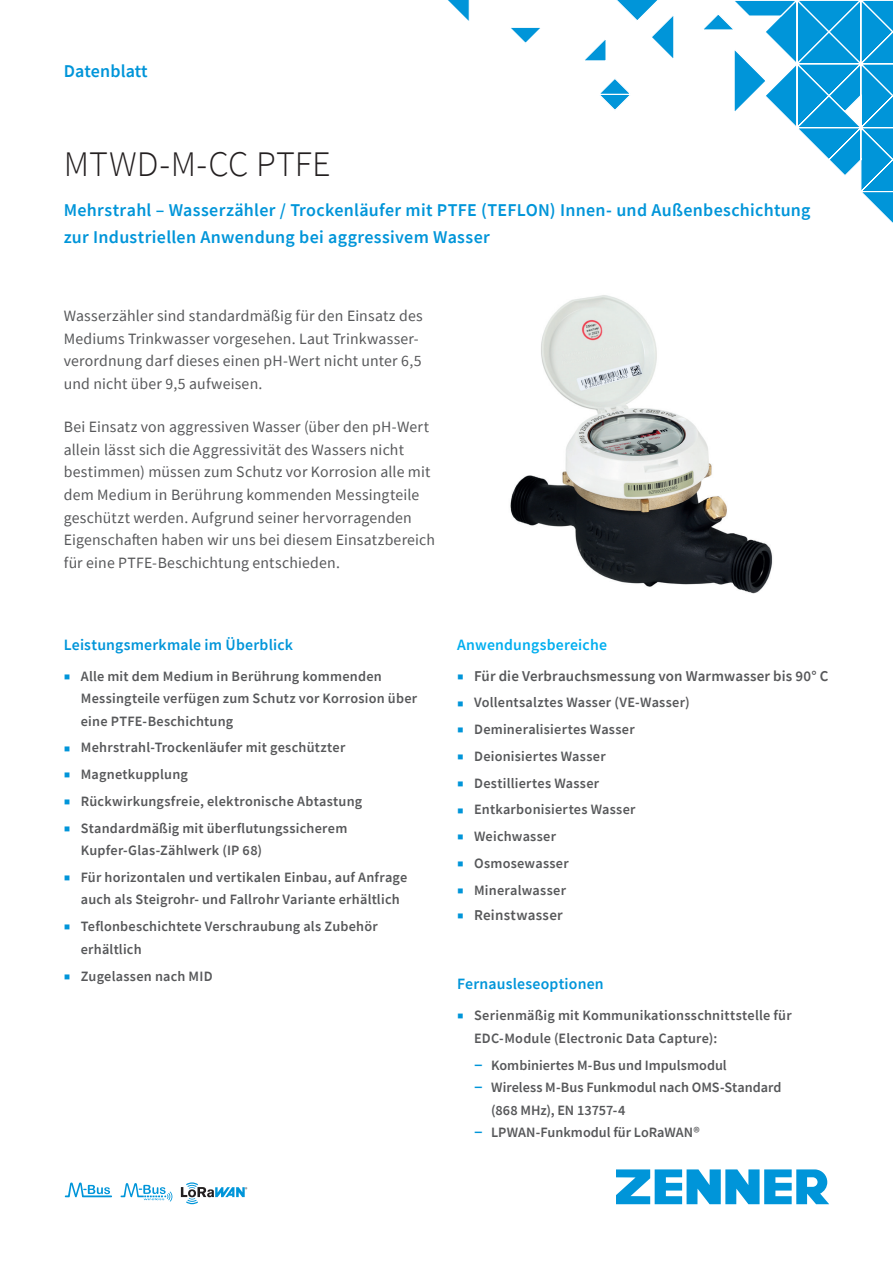
<style>
.page{position:relative;width:893px;height:1263px;background:#fff}
.page>*{position:absolute;margin:0;border:0;box-sizing:border-box;transform-origin:0 0}
.t1{font:300 36px "Source Sans Pro";letter-spacing:-.005em;color:#231f20}
.t2{font:600 18px/27px "Source Sans Pro";letter-spacing:.015em;color:#0095d9}
.t3{font:15.75px/22.5px "Source Sans Pro";letter-spacing:.01em;color:#57585a}
.t4{font:600 15.75px "Source Sans Pro";letter-spacing:.01em;color:#0095d9}
.t5{font:600 15.75px "Source Sans Pro";letter-spacing:.015em;color:#00aeef}
.t6{font:600 15px "Source Sans Pro";letter-spacing:.01em;color:#57585a}
.t7{font:600 14.25px/22.5px "Source Sans Pro";letter-spacing:.015em;color:#57585a}
.t8{font:5.25px "Source Sans Pro";color:#231f20}
.s1{font-weight:400;font-size:6px;color:#0095d9}
.s2{font-size:6px;color:#0095d9}
.s3{font-size:18px;color:#0095d9}
</style>
<div class="page">
<svg style="left:447px;top:0;width:446px;height:223px"></svg>
<img style="left:510px;top:295px;width:263px;height:299px">
<svg style="left:616px;top:1169px;width:213px;height:35px"></svg>
<svg style="left:181px;top:1182px;width:64px;height:22px"></svg>
<svg style="left:120px;top:1183px;width:52px;height:18px"></svg>
<svg style="left:65px;top:1182px;width:47px;height:15px"></svg>
<p class="t2" style="left:64px;top:58px;width:85px">Datenblatt</p>
<h1 class="t1" style="left:64px;top:142px;width:268px">MTWD-M-CC PTFE</h1>
<p class="t2" style="left:64px;top:196px;width:748px">Mehrstrahl – Wasserzähler / Trockenläufer mit PTFE (TEFLON) Innen- und Außenbeschichtung zur Industriellen Anwendung bei aggressivem Wasser</p>
<p class="t3" style="left:64px;top:305px;width:360px">Wasserzähler sind standardmäßig für den Einsatz des Mediums Trinkwasser vorgesehen. Laut Trinkwasser&shy;verordnung darf dieses einen pH-Wert nicht unter 6,5 und nicht über 9,5 aufweisen.</p>
<p class="t3" style="left:64px;top:416px;width:373px">Bei Einsatz von aggressiven Wasser (über den pH-Wert allein lässt sich die Aggressivität des Wassers nicht bestimmen) müssen zum Schutz vor Korrosion alle mit dem Medium in Berührung kommenden Messingteile geschützt werden. Aufgrund seiner hervorragenden Eigenschaften haben wir uns bei diesem Einsatzbereich für eine PTFE-Beschichtung entschieden.</p>
<p class="t4" style="left:64px;top:634px;width:231px">Leistungsmerkmale im Überblick</p>
<p class="t7" style="left:81px;top:664px;width:338px;text-indent:-16px"><span class="s1">■</span> Alle mit dem Medium in Berührung kommenden<br>Messingteile verfügen zum Schutz vor Korrosion über eine PTFE-Beschichtung</p>
<p class="t7" style="left:65px;top:736px;width:282px"><span class="s1">■</span> Mehrstrahl-Trockenläufer mit geschützter</p>
<p class="t7" style="left:65px;top:763px;width:125px"><span class="s1">■</span> Magnetkupplung</p>
<p class="t7" style="left:65px;top:790px;width:299px"><span class="s1">■</span> Rückwirkungsfreie, elektronische Abtastung</p>
<p class="t7" style="left:81px;top:816px;width:268px;text-indent:-16px"><span class="s1">■</span> Standardmäßig mit überflutungssicherem<br>Kupfer-Glas-Zählwerk (IP 68)</p>
<p class="t7" style="left:65px;top:866px;width:344px;text-align:center"><span class="s1">■</span> Für horizontalen und vertikalen Einbau, auf Anfrage auch als Steigrohr- und Fallrohr Variante erhältlich</p>
<p class="t7" style="left:81px;top:915px;width:299px;text-indent:-16px"><span class="s1">■</span> Teflonbeschichtete Verschraubung als Zubehör erhältlich</p>
<p class="t7" style="left:65px;top:964px;width:149px"><span class="s1">■</span> Zugelassen nach MID</p>
<p class="t8" style="left:245px;top:1186px;width:4px">®</p>
<p class="t5" style="left:457px;top:634px;width:151px">Anwendungsbereiche</p>
<p class="t6" style="left:458px;top:666px;width:372px"><span class="s1">■</span> Für die Verbrauchsmessung von Warmwasser bis 90° C</p>
<p class="t7" style="left:458px;top:691px;width:233px"><span class="s1">■</span> Vollentsalztes Wasser (VE-Wasser)</p>
<p class="t7" style="left:458px;top:718px;width:178px"><span class="s1">■</span> Demineralisiertes Wasser</p>
<p class="t7" style="left:458px;top:745px;width:149px"><span class="s1">■</span> Deionisiertes Wasser</p>
<p class="t7" style="left:458px;top:771px;width:143px"><span class="s1">■</span> Destilliertes Wasser</p>
<p class="t7" style="left:458px;top:798px;width:179px"><span class="s1">■</span> Entkarbonisiertes Wasser</p>
<p class="t7" style="left:458px;top:825px;width:100px"><span class="s1">■</span> Weichwasser</p>
<p class="t7" style="left:458px;top:852px;width:112px"><span class="s1">■</span> Osmosewasser</p>
<p class="t7" style="left:458px;top:878px;width:110px"><span class="s1">■</span> Mineralwasser</p>
<p class="t6" style="left:458px;top:905px;width:106px"><span class="s1">■</span> Reinstwasser</p>
<p class="t4" style="left:457px;top:974px;width:148px">Fernausleseoptionen</p>
<p class="t7" style="left:474px;top:1004px;width:319px;text-indent:-16px"><span class="s2">■</span> Serienmäßig mit Kommunikationsschnittstelle für<br>EDC-Module (Electronic Data Capture):</p>
<p class="t7" style="left:474px;top:1053px;width:254px"><span class="s3">–</span> Kombiniertes M-Bus und Impulsmodul</p>
<p class="t7" style="left:491px;top:1076px;width:292px;text-indent:-17px"><span class="s3">–</span> Wireless M-Bus Funkmodul nach OMS-Standard (868 MHz), EN 13757-4</p>
<p class="t7" style="left:474px;top:1121px;width:227px"><span class="s3">–</span> LPWAN-Funkmodul für LoRaWAN®</p>
</div>
